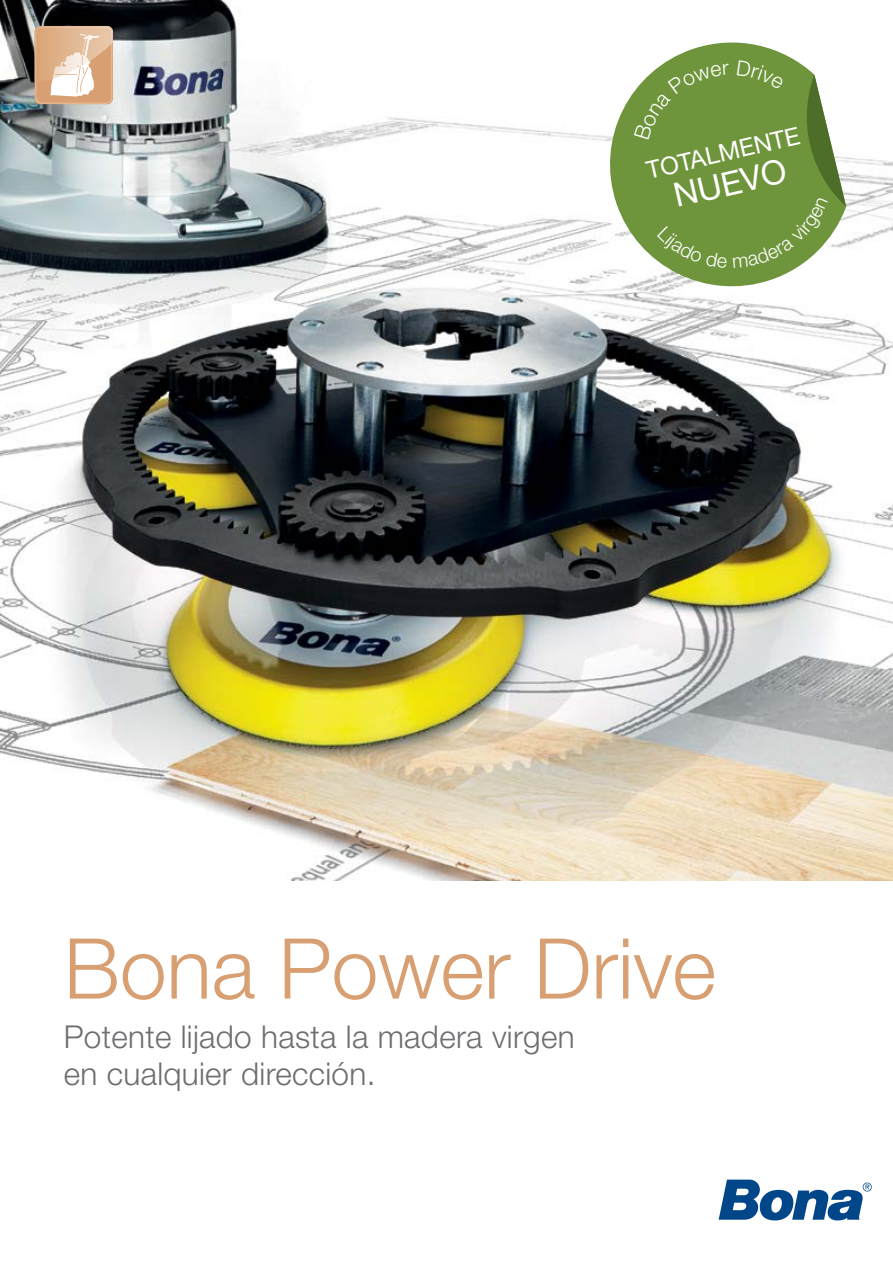
<style>
.page{position:relative;width:893px;height:1263px;background:#fff}
.page>*{position:absolute;margin:0;border:0;box-sizing:border-box;transform-origin:0 0}
.t1{font:300 84px "Helvetica Neue LT Std";color:#d8a072}
.t2{font:33.45px "Helvetica Neue LT Std";color:#fff}
.t3{font:300 31.5px/37.5px "Helvetica Neue LT Std";letter-spacing:.01em;color:#6d6e71}
.t4{font:24.45px "Helvetica Neue LT Std";color:#fff}
</style>
<div class="page">
<img style="left:0;top:0;width:893px;height:880px">
<svg style="left:35px;top:26px;width:78px;height:78px;background:#e4be9f"></svg>
<svg style="left:719px;top:1179px;width:153px;height:41px"></svg>
<svg style="left:595px;top:34px;width:251px;height:267px"></svg>
<svg style="left:634px;top:60px;width:212px;height:208px;background:#7c9e4f"></svg>
<p class="t4" style="left:643px;top:156px;width:158px;rotate:-13deg">TOTALMENTE</p>
<p class="t2" style="left:670px;top:176px;width:116px;rotate:-13deg">NUEVO</p>
<h1 class="t1" style="left:64px;top:917px;width:654px">Bona Power Drive</h1>
<p class="t3" style="left:64px;top:1017px;width:512px">Potente lijado hasta la madera virgen en cualquier dirección.</p>
</div>
